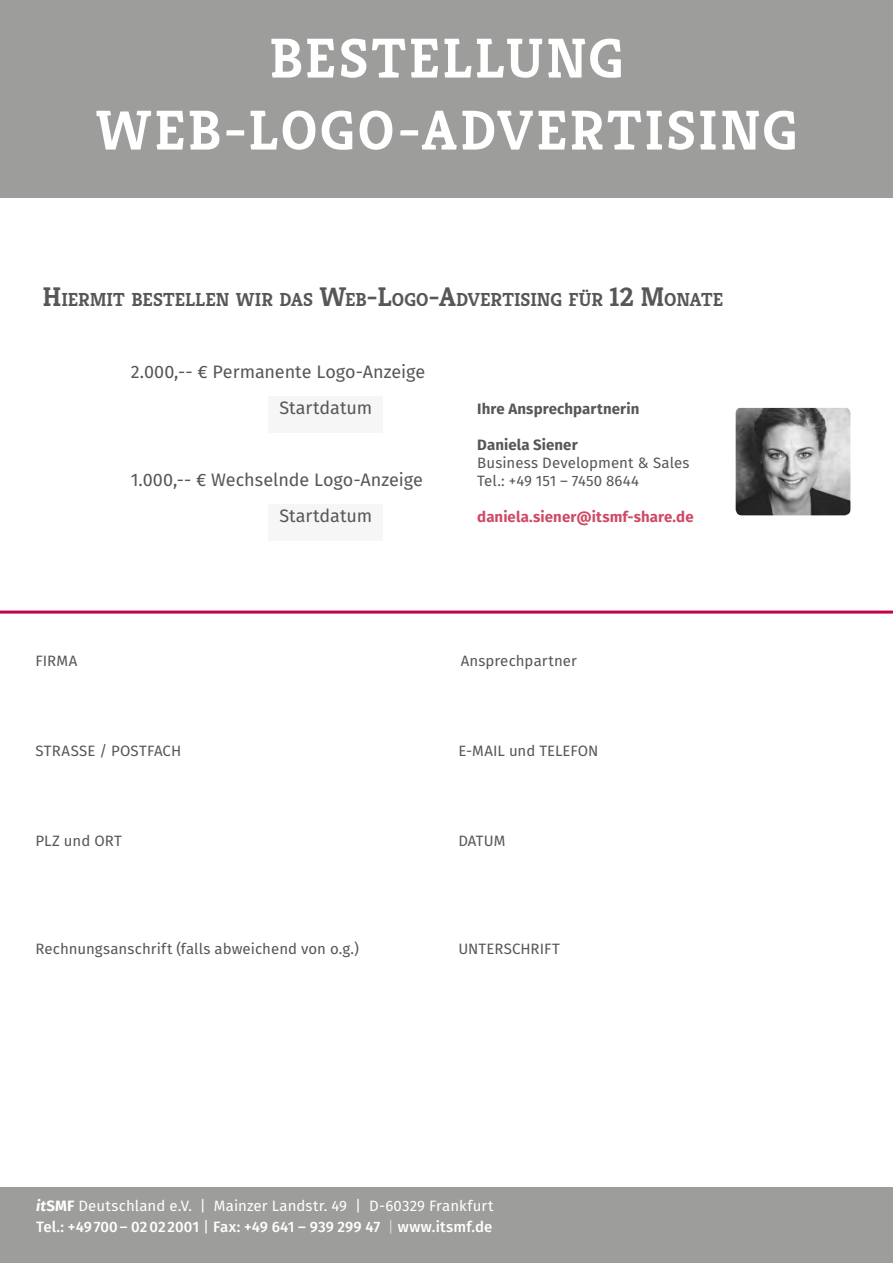
<style>
.page{position:relative;width:893px;height:1263px;background:#fff}
.page>*{position:absolute;margin:0;border:0;box-sizing:border-box;transform-origin:0 0}
.t1{font:700 56.25px/72px "Kreon";letter-spacing:.045em;color:#fff;text-align:center}
.Zwischentitel{font:700 18.9px "Kreon";color:#575756}
.Fließtext{font:18px "Fira Sans";letter-spacing:-.005em;color:#575756}
.Fließtext_Formular{font:15px "Fira Sans";letter-spacing:.005em;color:#575756}
.t2{font:15px/21px "Fira Sans";letter-spacing:.005em;color:#fff}
.Fließtext_Formular_F{font:700 15px "Fira Sans";letter-spacing:.005em;color:#575756}
.Fließtext_Formular_F-2{font:700 15px "Fira Sans";letter-spacing:.005em;color:#cf4a67}
.s1{font-size:27px}
.s2{font-weight:700;font-style:italic}
.s3{font-weight:700}
.s4{font-weight:500}
.s5{font-weight:200}
</style>
<div class="page">
<div style="left:0;top:0;width:893px;height:198px;background:#9d9d9c"></div>
<div style="left:0;top:1187px;width:893px;height:76px;background:#9d9d9c"></div>
<div style="left:268px;top:396px;width:115px;height:36px;background:#f6f6f6"></div>
<div style="left:268px;top:504px;width:115px;height:36px;background:#f6f6f6"></div>
<img style="left:736px;top:408px;width:114px;height:107px">
<hr style="left:0;top:611px;width:893px;height:3px;background:#c4014b">
<h1 class="t1" style="left:96px;top:22px;width:703px">BESTELLUNG<br>WEB-LOGO-ADVERTISING</h1>
<p class="Zwischentitel" style="left:43px;top:288px;width:682px"><span class="s1">H</span>IERMIT BESTELLEN WIR DAS <span class="s1">W</span>EB<span class="s1">-L</span>OGO<span class="s1">-A</span>DVERTISING FÜR <span class="s1">12 M</span>ONATE</p>
<p class="Fließtext" style="left:131px;top:359px;width:296px">2.000,-- € Permanente Logo-Anzeige</p>
<p class="Fließtext" style="left:279px;top:395px;width:94px">Startdatum</p>
<p class="Fließtext" style="left:131px;top:467px;width:294px">1.000,-- € Wechselnde Logo-Anzeige</p>
<p class="Fließtext" style="left:279px;top:503px;width:94px">Startdatum</p>
<p class="Fließtext_Formular_F" style="left:477px;top:398px;width:164px">Ihre Ansprechpartnerin</p>
<p class="Fließtext_Formular_F" style="left:477px;top:434px;width:102px">Daniela Siener</p>
<p class="Fließtext_Formular" style="left:477px;top:452px;width:214px">Business Development &amp; Sales</p>
<p class="Fließtext_Formular" style="left:477px;top:470px;width:163px">Tel.: +49 151 – 7450 8644</p>
<p class="Fließtext_Formular_F-2" style="left:477px;top:506px;width:218px">daniela.siener@itsmf-share.de</p>
<p class="Fließtext_Formular" style="left:35px;top:650px;width:43px">FIRMA</p>
<p class="Fließtext_Formular" style="left:461px;top:650px;width:118px">Ansprechpartner</p>
<p class="Fließtext_Formular" style="left:35px;top:740px;width:147px">STRASSE / POSTFACH</p>
<p class="Fließtext_Formular" style="left:458px;top:740px;width:142px">E-MAIL und TELEFON</p>
<p class="Fließtext_Formular" style="left:35px;top:830px;width:88px">PLZ und ORT</p>
<p class="Fließtext_Formular" style="left:458px;top:830px;width:49px">DATUM</p>
<p class="Fließtext_Formular" style="left:35px;top:938px;width:325px">Rechnungsanschrift (falls abweichend von o.g.)</p>
<p class="Fließtext_Formular" style="left:458px;top:938px;width:103px">UNTERSCHRIFT</p>
<p class="t2" style="left:36px;top:1196px;width:459px"><span class="s2">it</span><span class="s3">SMF</span> Deutschland e.V. | Mainzer Landstr. 49 | D-60329 Frankfurt<br><span class="s4">Tel.: +49700– 02022001</span> | <span class="s4">Fax: +49 641 – 939 299 47</span> <span class="s5">|</span> <span class="s4">www.itsmf.de</span></p>
</div>
